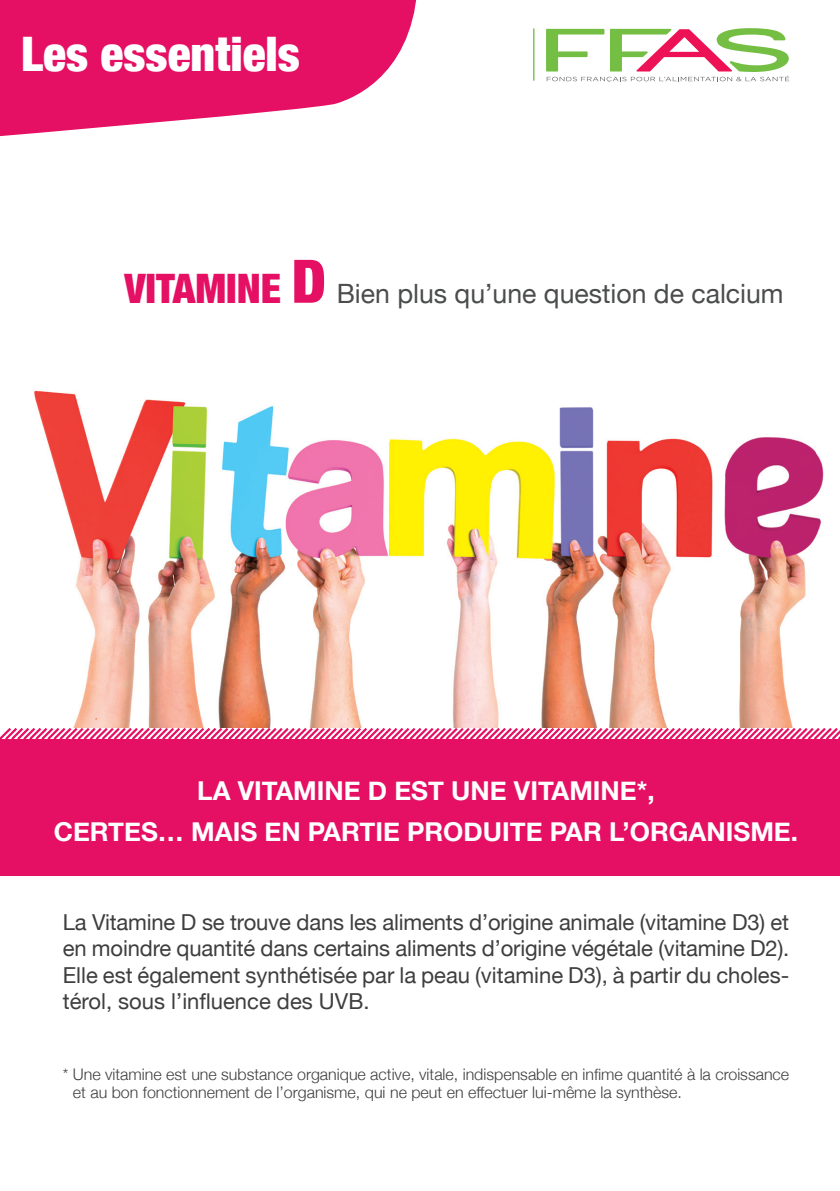
<style>
.page{position:relative;width:840px;height:1191px;background:#fff}
.page>*{position:absolute;margin:0;border:0;box-sizing:border-box;transform-origin:0 0}
.t1{font:900 condensed 47.6px "Helvetica Neue";color:#fff}
.t2{font:900 condensed 40.6px "Helvetica Neue";color:#e50f63}
.t3{font:26.6px "Helvetica Neue";color:#4b4c4d}
.t4{font:700 26px/41.6px "Helvetica Neue";color:#fff;text-align:center}
.t5{font:22px/26px "Helvetica Neue";color:#3e3e3f;text-align:justify}
.t6{font:300 16px/18px "Helvetica Neue";color:#3e3e3f}
.s1{font-size:60px}
</style>
<div class="page">
<hr style="left:533px;top:29px;width:1px;height:51px;background:#74bf43">
<svg style="left:546px;top:28px;width:242px;height:54px"></svg>
<svg style="left:0;top:0;width:417px;height:136px;fill:#e50f63"></svg>
<svg style="left:0;top:728px;width:839px;height:12px"></svg>
<img style="left:34px;top:390px;width:790px;height:338px">
<div style="left:0;top:740px;width:839px;height:136px;background:#e50f63"></div>
<h1 class="t1" style="left:21px;top:25px;width:280px">Les essentiels</h1>
<h2 class="t2" style="left:124px;top:263px;width:203px">VITAMINE <span class="s1">D</span></h2>
<p class="t3" style="left:336px;top:277px;width:448px">Bien plus qu’une question de calcium</p>
<p class="t4" style="left:54px;top:769px;width:745px">LA VITAMINE D EST UNE VITAMINE*,<br>CERTES… MAIS EN PARTIE PRODUITE PAR L’ORGANISME.</p>
<p class="t5" style="left:63px;top:909px;width:727px">La Vitamine D se trouve dans les aliments d’origine animale (vitamine D3) et en moindre quantité dans certains aliments d’origine végétale (vitamine D2).<br>Elle est également synthétisée par la peau (vitamine D3), à partir du choles&shy;térol, sous l’influence des UVB.</p>
<p class="t6" style="left:73px;top:1064px;width:717px;text-indent:-10px">* Une vitamine est une substance organique active, vitale, indispensable en infime quantité à la croissance et au bon fonctionnement de l’organisme, qui ne peut en effectuer lui-même la synthèse.</p>
</div>
